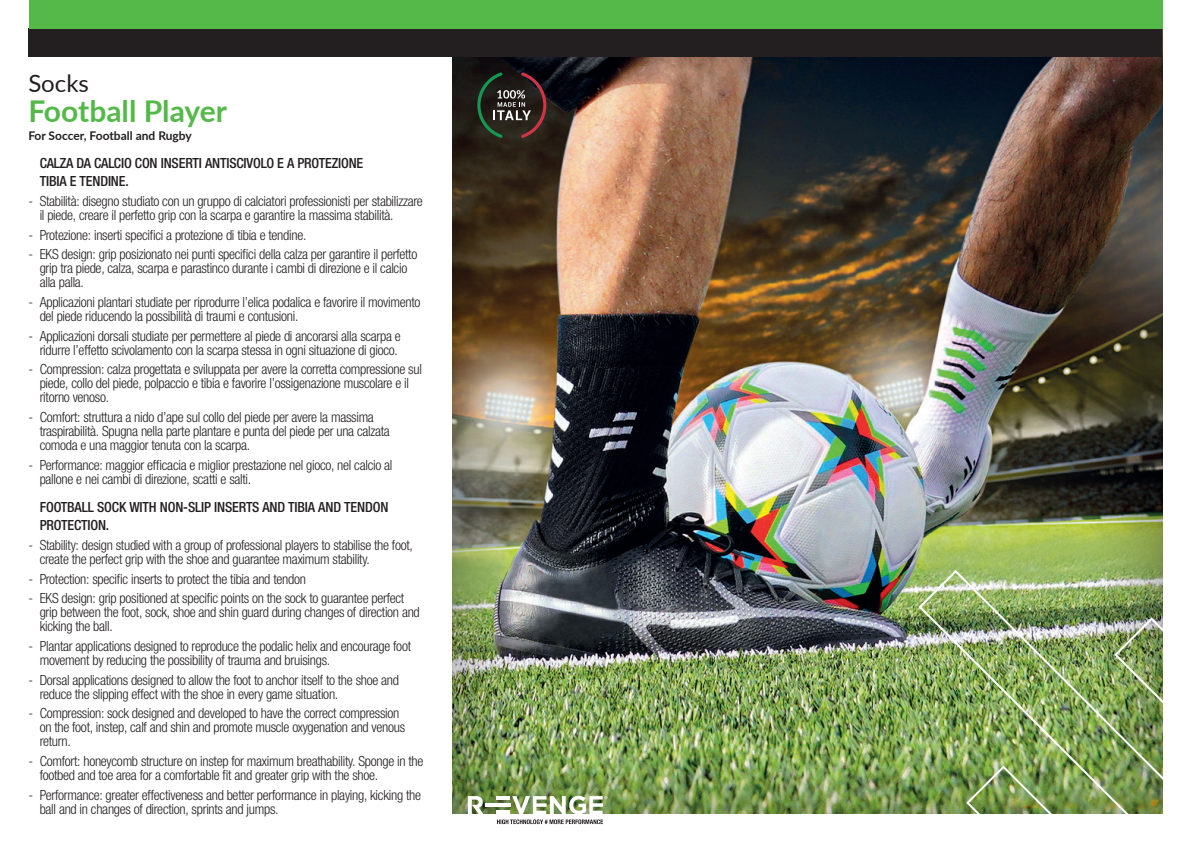
<style>
.page{position:relative;width:1191px;height:842px;background:#fff}
.page>*{position:absolute;margin:0;border:0;box-sizing:border-box;transform-origin:0 0}
.t1{font:700 30px "Lato";color:#55b94a}
.t2{font:24px "Lato";color:#231f20}
.t3{font:300 condensed 14px/14px "Helvetica Neue LTW1 G";letter-spacing:-.02em;color:#231f20}
.t4{font:500 condensed 14px/18px "Helvetica Neue LTW1 G";letter-spacing:-.01em;color:#231f20}
.t5{font:700 12px "Lato";color:#231f20}
</style>
<div class="page">
<div style="left:452px;top:27px;width:711px;height:787px;background:#231f20;opacity:.5"></div>
<div style="left:29px;top:28px;width:1133px;height:29px;background:#231f20"></div>
<div style="left:29px;top:0;width:1133px;height:28px;background:#55b94a"></div>
<svg style="left:468px;top:796px;width:15px;height:18px"></svg>
<hr style="left:496px;top:796px;width:14px;height:3px;background:#fff">
<hr style="left:485px;top:803px;width:25px;height:4px;background:#fff">
<hr style="left:496px;top:810px;width:14px;height:4px;background:#fff">
<svg style="left:497px;top:796px;width:110px;height:28px"></svg>
<svg style="left:477px;top:72px;width:69px;height:66px;background:#38332c"></svg>
<img style="left:917px;top:568px;width:246px;height:246px">
<img style="left:964px;top:616px;width:199px;height:198px">
<h2 class="t2" style="left:28px;top:66px;width:62px">Socks</h2>
<h1 class="t1" style="left:28px;top:89px;width:200px">Football Player</h1>
<p class="t5" style="left:28px;top:127px;width:165px">For Soccer, Football and Rugby</p>
<p class="t4" style="left:40px;top:154px;width:325px">CALZA DA CALCIO CON INSERTI ANTISCIVOLO E A PROTEZIONE<br>TIBIA E TENDINE.</p>
<p class="t3" style="left:40px;top:194px;width:385px;text-indent:-11px">- Stabilità: disegno studiato con un gruppo di calciatori professionisti per stabilizzare il piede, creare il perfetto grip con la scarpa e garantire la massima stabilità.</p>
<p class="t3" style="left:28px;top:228px;width:280px">- Protezione: inserti specifici a protezione di tibia e tendine.</p>
<p class="t3" style="left:40px;top:248px;width:379px;text-indent:-11px">- EKS design: grip posizionato nei punti specifici della calza per garantire il perfetto grip tra piede, calza, scarpa e parastinco durante i cambi di direzione e il calcio alla palla.</p>
<p class="t3" style="left:40px;top:295px;width:382px;text-indent:-11px">- Applicazioni plantari studiate per riprodurre l’elica podalica e favorire il movimento del piede riducendo la possibilità di traumi e contusioni.</p>
<p class="t3" style="left:28px;top:329px;width:374px;text-align:right">- Applicazioni dorsali studiate per permettere al piede di ancorarsi alla scarpa e ridurre l’effetto scivolamento con la scarpa stessa in ogni situazione di gioco.</p>
<p class="t3" style="left:40px;top:363px;width:384px;text-indent:-11px">- Compression: calza progettata e sviluppata per avere la corretta compressione sul piede, collo del piede, polpaccio e tibia e favorire l’ossigenazione muscolare e il ritorno venoso.</p>
<p class="t3" style="left:40px;top:410px;width:352px;text-indent:-11px">- Comfort: struttura a nido d’ape sul collo del piede per avere la massima traspirabilità. Spugna nella parte plantare e punta del piede per una calzata comoda e una maggior tenuta con la scarpa.</p>
<p class="t3" style="left:40px;top:458px;width:354px;text-indent:-11px">- Performance: maggior efficacia e miglior prestazione nel gioco, nel calcio al pallone e nei cambi di direzione, scatti e salti.</p>
<p class="t4" style="left:40px;top:498px;width:350px">FOOTBALL SOCK WITH NON-SLIP INSERTS AND TIBIA AND TENDON<br>PROTECTION.</p>
<p class="t3" style="left:40px;top:538px;width:375px;text-indent:-11px">- Stability: design studied with a group of professional players to stabilise the foot, create the perfect grip with the shoe and guarantee maximum stability.</p>
<p class="t3" style="left:28px;top:572px;width:279px">- Protection: specific inserts to protect the tibia and tendon</p>
<p class="t3" style="left:40px;top:591px;width:382px;text-indent:-11px">- EKS design: grip positioned at specific points on the sock to guarantee perfect grip between the foot, sock, shoe and shin guard during changes of direction and kicking the ball.</p>
<p class="t3" style="left:40px;top:639px;width:373px;text-indent:-11px">- Plantar applications designed to reproduce the podalic helix and encourage foot movement by reducing the possibility of trauma and bruisings.</p>
<p class="t3" style="left:40px;top:673px;width:361px;text-indent:-11px">- Dorsal applications designed to allow the foot to anchor itself to the shoe and reduce the slipping effect with the shoe in every game situation.</p>
<p class="t3" style="left:40px;top:706px;width:367px;text-indent:-11px">- Compression: sock designed and developed to have the correct compression on the foot, instep, calf and shin and promote muscle oxygenation and venous return.</p>
<p class="t3" style="left:40px;top:754px;width:385px;text-indent:-11px">- Comfort: honeycomb structure on instep for maximum breathability. Sponge in the footbed and toe area for a comfortable fit and greater grip with the shoe.</p>
<p class="t3" style="left:40px;top:788px;width:383px;text-indent:-11px">- Performance: greater effectiveness and better performance in playing, kicking the ball and in changes of direction, sprints and jumps.</p>
</div>
